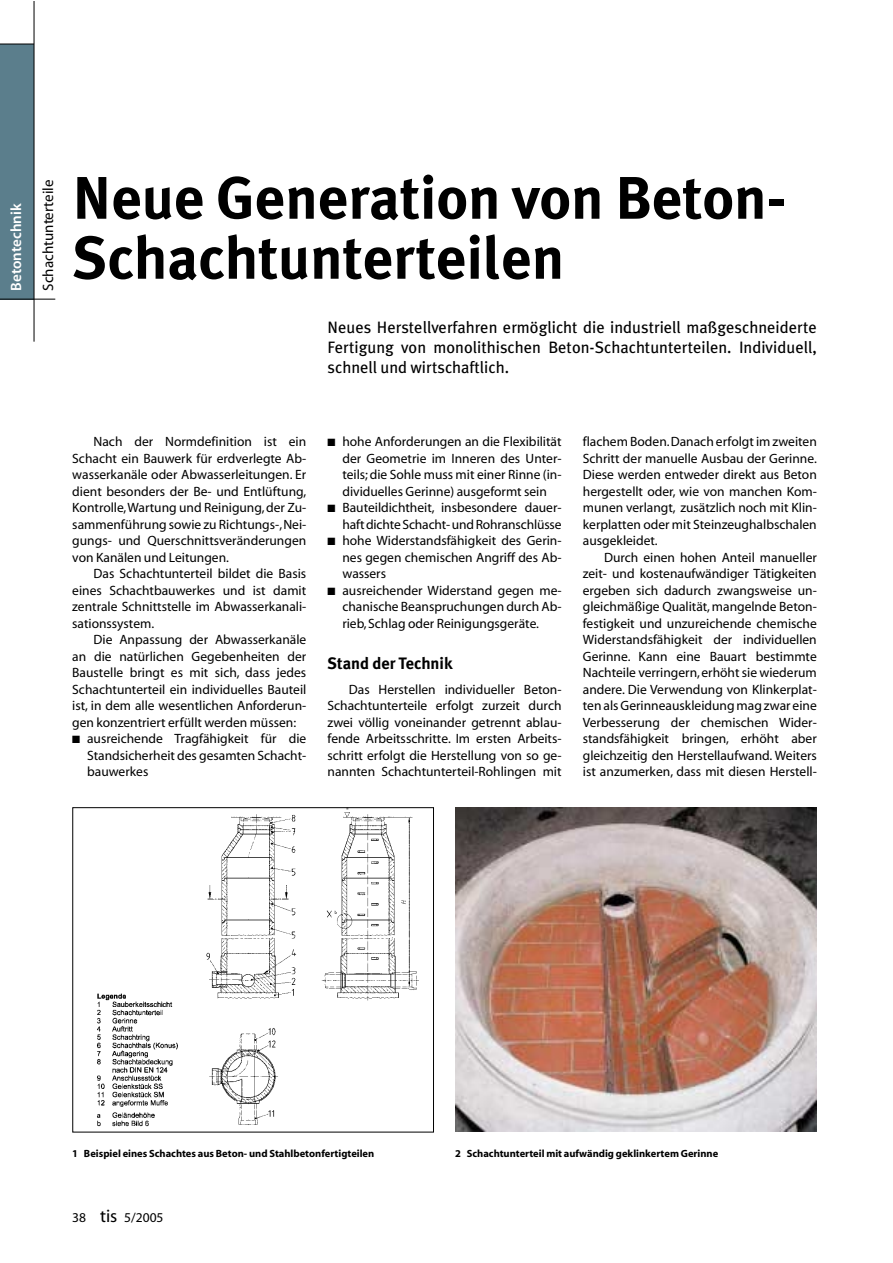
<style>
.page{position:relative;width:893px;height:1263px;background:#fff}
.page>*{position:absolute;margin:0;border:0;box-sizing:border-box;transform-origin:0 0}
.t1{font:700 60px/60px "Meta Plus";color:#000}
.t2{font:16.5px/19.8px "Meta Plus";color:#000;text-align:justify}
.t3{font:700 16.5px "Meta Plus";color:#000}
.t4{font:15px "Myriad MM 406 600";color:#000}
.t5{font:15px "Myriad MM 565 600";color:#fff}
.t6{font:13.5px/16.5px "Myriad MM 406 600";color:#000;text-align:justify}
.t7{font:10.5px "Myriad MM 700 600";color:#000}
.s1{font-size:18px}
</style>
<div class="page">
<div style="left:0;top:44px;width:34px;height:255px;background:#5b7e8c"></div>
<hr style="left:0;top:299px;width:55px;height:1px;background:#000">
<hr style="left:0;top:44px;width:34px;height:1px;background:#000">
<hr style="left:34px;top:2px;width:1px;height:340px;background:#000">
<img style="left:97px;top:809px;width:322px;height:318px">
<div style="left:72px;top:807px;width:362px;height:326px;border:1px solid #000"></div>
<img style="left:455px;top:808px;width:361px;height:323px">
<p class="t5" style="left:11px;top:291px;width:88px;rotate:-90deg">Betontechnik</p>
<p class="t4" style="left:42px;top:291px;width:112px;rotate:-90deg">Schachtunterteile</p>
<h1 class="t1" style="left:72px;top:175px;width:716px">Neue Generation von Beton-<br>Schachtunterteilen</h1>
<p class="t2" style="left:327px;top:320px;width:491px">Neues Herstellverfahren ermöglicht die industriell maßgeschneiderte Fertigung von monolithischen Beton-Schachtunterteilen. Individuell, schnell und wirtschaftlich.</p>
<p class="t6" style="left:72px;top:435px;width:235px;text-indent:21px">Nach der Normdefinition ist ein Schacht ein Bauwerk für erdverlegte Ab&shy;wasserkanäle oder Abwasserleitungen. Er dient besonders der Be- und Entlüftung, Kontrolle,Wartung und Reinigung, der Zu&shy;sammenführung sowie zu Richtungs-,Nei&shy;gungs- und Querschnittsveränderungen von Kanälen und Leitungen.</p>
<p class="t6" style="left:72px;top:567px;width:235px;text-indent:21px">Das Schachtunterteil bildet die Basis eines Schachtbauwerkes und ist damit zentrale Schnittstelle im Abwasserkanali&shy;sationssystem.</p>
<p class="t6" style="left:72px;top:633px;width:235px;text-indent:21px">Die Anpassung der Abwasserkanäle an die natürlichen Gegebenheiten der Baustelle bringt es mit sich, dass jedes Schachtunterteil ein individuelles Bauteil ist, in dem alle wesentlichen Anforderun&shy;gen konzentriert erfüllt werden müssen:</p>
<p class="t6" style="left:87px;top:732px;width:221px;text-indent:-15px">■ ausreichende Tragfähigkeit für die Standsicherheit des gesamten Schacht&shy;bauwerkes</p>
<p class="t6" style="left:342px;top:435px;width:221px;text-indent:-15px">■ hohe Anforderungen an die Flexibilität der Geometrie im Inneren des Unter&shy;teils; die Sohle muss mit einer Rinne (in&shy;dividuelles Gerinne) ausgeformt sein</p>
<p class="t6" style="left:327px;top:501px;width:235px;text-align:right">■ Bauteildichtheit, insbesondere dauer&shy;haft dichte Schacht- und Rohranschlüsse</p>
<p class="t6" style="left:342px;top:534px;width:221px;text-indent:-15px">■ hohe Widerstandsfähigkeit des Gerin&shy;nes gegen chemischen Angriff des Ab&shy;wassers</p>
<p class="t6" style="left:342px;top:583px;width:221px;text-indent:-15px">■ ausreichender Widerstand gegen me&shy;chanische Beanspruchungen durch Ab&shy;rieb, Schlag oder Reinigungsgeräte.</p>
<p class="t3" style="left:327px;top:658px;width:126px">Stand der Technik</p>
<p class="t6" style="left:327px;top:682px;width:235px;text-indent:21px">Das Herstellen individueller Beton-Schachtunterteile erfolgt zurzeit durch zwei völlig voneinander getrennt ablau&shy;fende Arbeitsschritte. Im ersten Arbeits&shy;schritt erfolgt die Herstellung von so ge&shy;nannten Schachtunterteil-Rohlingen mit</p>
<p class="t6" style="left:583px;top:435px;width:235px">flachem Boden.Danach erfolgt im zweiten Schritt der manuelle Ausbau der Gerinne.<br>Diese werden entweder direkt aus Beton hergestellt oder, wie von manchen Kom&shy;munen verlangt, zusätzlich noch mit Klin&shy;kerplatten oder mit Steinzeughalbschalen ausgekleidet.</p>
<p class="t6" style="left:583px;top:550px;width:235px;text-indent:21px">Durch einen hohen Anteil manueller zeit- und kostenaufwändiger Tätigkeiten ergeben sich dadurch zwangsweise un&shy;gleichmäßige Qualität, mangelnde Beton&shy;festigkeit und unzureichende chemische Widerstandsfähigkeit der individuellen Gerinne. Kann eine Bauart bestimmte Nachteile verringern,erhöht sie wiederum andere. Die Verwendung von Klinkerplat&shy;ten als Gerinneauskleidung mag zwar eine Verbesserung der chemischen Wider&shy;standsfähigkeit bringen, erhöht aber gleichzeitig den Herstellaufwand. Weiters ist anzumerken, dass mit diesen Herstell-</p>
<p class="t7" style="left:72px;top:1150px;width:303px">1 Beispiel eines Schachtes aus Beton- und Stahlbetonfertigteilen</p>
<p class="t7" style="left:455px;top:1150px;width:264px">2 Schachtunterteil mit aufwändig geklinkertem Gerinne</p>
<p class="t6" style="left:72px;top:1210px;width:93px">38 <span class="s1">tis</span> 5/2005</p>
</div>
